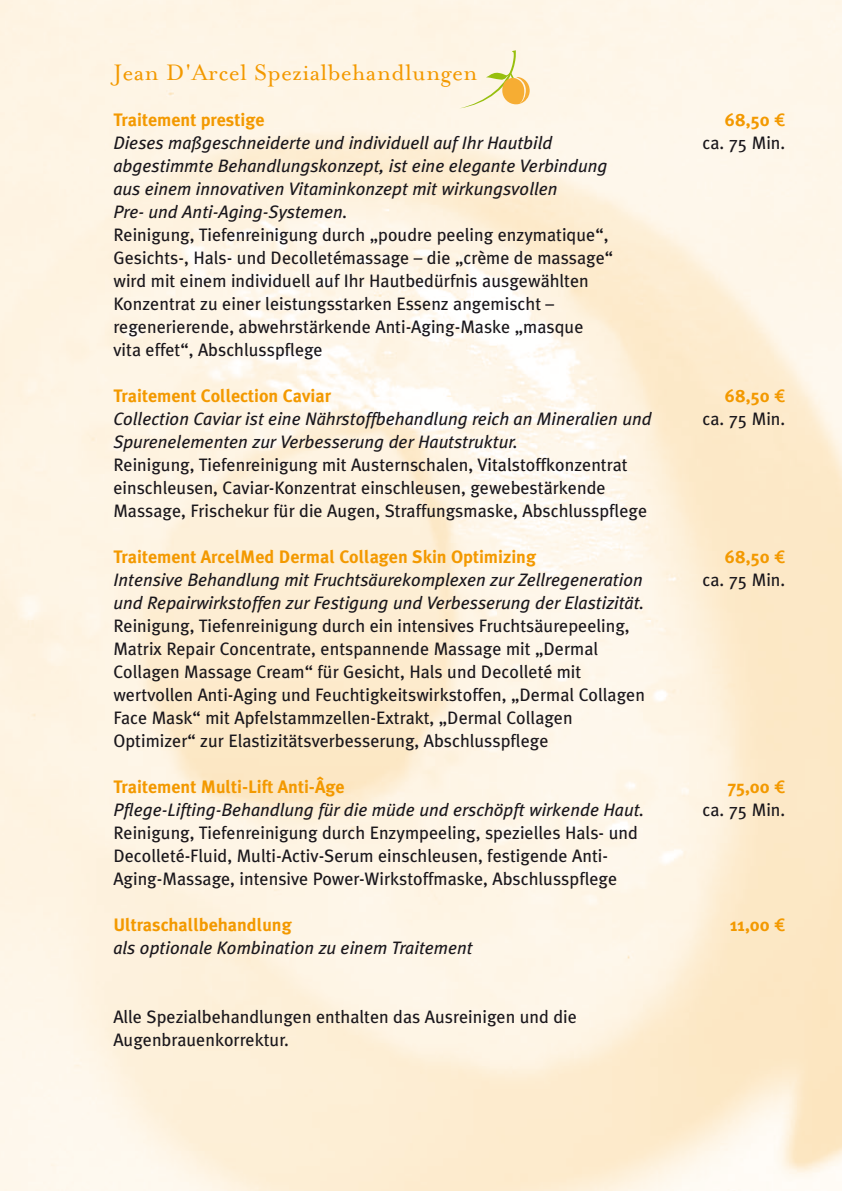
<style>
.page{position:relative;width:842px;height:1191px;background:#fff}
.page>*{position:absolute;margin:0;border:0;box-sizing:border-box;transform-origin:0 0}
.t1{font:26px "Mrs Eaves Roman";letter-spacing:.01em;color:#f39900}
.t2{font:18px/23px "Meta Plus";color:#1a171c}
.t3{font:italic 18px/23px "Meta Plus";color:#1a171c}
.t4{font:700 18px "Meta Plus";color:#f39900}
.s1{font-weight:700;color:#f39900}
.s2{font-family:"Meta Euro";color:#f39900}
.s3{font-family:"Meta Euro";font-weight:400}
</style>
<div class="page">
<svg style="left:459px;top:50px;width:71px;height:58px;background:#f7e8c2"></svg>
<h1 class="t1" style="left:113px;top:58px;width:366px">Jean D'Arcel Spezialbehandlungen</h1>
<p class="t4" style="left:113px;top:109px;width:153px">Traitement prestige</p>
<p class="t3" style="left:113px;top:131px;width:496px">Dieses maßgeschneiderte und individuell auf Ihr Hautbild abgestimmte Behandlungskonzept, ist eine elegante Verbindung aus einem innovativen Vitaminkonzept mit wirkungsvollen<br>Pre- und Anti-Aging-Systemen.</p>
<p class="t2" style="left:113px;top:223px;width:501px">Reinigung, Tiefenreinigung durch „poudre peeling enzymatique“, Gesichts-, Hals- und Decolletémassage – die „crème de massage“ wird mit einem individuell auf Ihr Hautbedürfnis ausgewählten Konzentrat zu einer leistungsstarken Essenz angemischt – regenerierende, abwehrstärkende Anti-Aging-Maske „masque vita effet“, Abschlusspflege</p>
<p class="t4" style="left:113px;top:385px;width:219px">Traitement Collection Caviar</p>
<p class="t3" style="left:113px;top:407px;width:540px">Collection Caviar ist eine Nährstoffbehandlung reich an Mineralien und<br>Spurenelementen zur Verbesserung der Hautstruktur.</p>
<p class="t2" style="left:113px;top:453px;width:535px">Reinigung, Tiefenreinigung mit Austernschalen, Vitalstoffkonzentrat einschleusen, Caviar-Konzentrat einschleusen, gewebestärkende<br>Massage, Frischekur für die Augen, Straffungsmaske, Abschlusspflege</p>
<p class="t4" style="left:113px;top:546px;width:424px">Traitement ArcelMed Dermal Collagen Skin Optimizing</p>
<p class="t3" style="left:113px;top:568px;width:532px">Intensive Behandlung mit Fruchtsäurekomplexen zur Zellregeneration und Repairwirkstoffen zur Festigung und Verbesserung der Elastizität.</p>
<p class="t2" style="left:113px;top:614px;width:533px">Reinigung, Tiefenreinigung durch ein intensives Fruchtsäurepeeling, Matrix Repair Concentrate, entspannende Massage mit „Dermal Collagen Massage Cream“ für Gesicht, Hals und Decolleté mit wertvollen Anti-Aging und Feuchtigkeitswirkstoffen, „Dermal Collagen Face Mask“ mit Apfelstammzellen-Extrakt, „Dermal Collagen Optimizer“ zur Elastizitätsverbesserung, Abschlusspflege</p>
<p class="t4" style="left:113px;top:776px;width:233px">Traitement Multi-Lift Anti-Âge</p>
<p class="t3" style="left:113px;top:798px;width:532px">Pflege-Lifting-Behandlung für die müde und erschöpft wirkende Haut.</p>
<p class="t2" style="left:113px;top:821px;width:526px">Reinigung, Tiefenreinigung durch Enzympeeling, spezielles Hals- und<br>Decolleté-Fluid, Multi-Activ-Serum einschleusen, festigende Anti-<br>Aging-Massage, intensive Power-Wirkstoffmaske, Abschlusspflege</p>
<p class="t4" style="left:113px;top:914px;width:180px">Ultraschallbehandlung</p>
<p class="t3" style="left:113px;top:936px;width:361px">als optionale Kombination zu einem Traitement</p>
<p class="t2" style="left:113px;top:1005px;width:465px">Alle Spezialbehandlungen enthalten das Ausreinigen und die<br>Augenbrauenkorrektur.</p>
<p class="t2" style="left:702px;top:108px;width:84px;text-align:right"><span class="s1">68,50</span> <span class="s2">5 </span>ca. 75 Min.</p>
<p class="t2" style="left:702px;top:384px;width:84px;text-align:right"><span class="s1">68,50</span> <span class="s2">5 </span>ca. 75 Min.</p>
<p class="t2" style="left:702px;top:545px;width:84px;text-align:right"><span class="s1">68,50</span> <span class="s2">5 </span>ca. 75 Min.</p>
<p class="t2" style="left:702px;top:775px;width:84px;text-align:right"><span class="s1">75,00</span> <span class="s2">5 </span>ca. 75 Min.</p>
<p class="t4" style="left:730px;top:914px;width:57px">11,00 <span class="s3">5</span></p>
</div>
